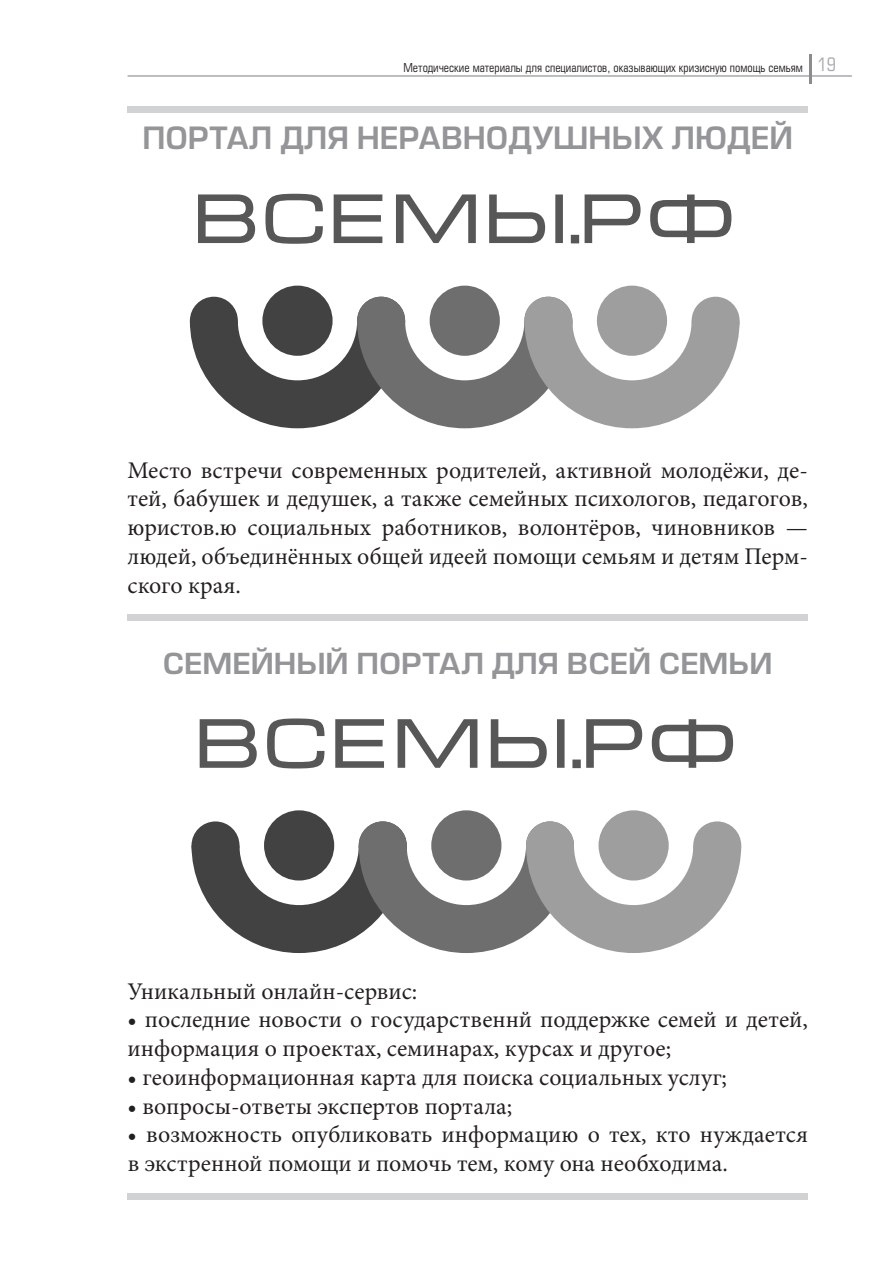
<style>
.page{position:relative;width:893px;height:1263px;background:#fff}
.page>*{position:absolute;margin:0;border:0;box-sizing:border-box;transform-origin:0 0}
.t1{font:30px "Europe Demi";color:#939598}
.t2{font:28.35px "Europe Demi";color:#939598;scale:1.04 1}
.t3{font:23.85px/28.7px "Minion Pro";color:#231f20}
.t4{font:12px "Europe Cond";color:#231f20}
.s1{font-size:18px;color:#a8a9ad}
</style>
<div class="page">
<hr style="left:128px;top:75px;width:724px;height:2px;background:#8a8c8f">
<hr style="left:809px;top:54px;width:3px;height:30px;background:#8a8c8f">
<svg style="left:198px;top:194px;width:533px;height:50px"></svg>
<div style="left:262px;top:286px;width:71px;height:70px;background:#424242;border-radius:50%"></div>
<div style="left:190px;top:297px;width:48px;height:48px;background:#424242;border-radius:50%"></div>
<div style="left:430px;top:286px;width:70px;height:70px;background:#6e6e6e;border-radius:50%"></div>
<div style="left:357px;top:297px;width:48px;height:48px;background:#6e6e6e;border-radius:50%"></div>
<div style="left:524px;top:297px;width:48px;height:48px;background:#9e9e9e;border-radius:50%"></div>
<div style="left:597px;top:286px;width:70px;height:70px;background:#9e9e9e;border-radius:50%"></div>
<div style="left:692px;top:297px;width:48px;height:48px;background:#9e9e9e;border-radius:50%"></div>
<svg style="left:190px;top:321px;width:550px;height:107px"></svg>
<svg style="left:200px;top:718px;width:533px;height:50px"></svg>
<div style="left:264px;top:810px;width:70px;height:70px;background:#424242;border-radius:50%"></div>
<div style="left:192px;top:821px;width:47px;height:48px;background:#424242;border-radius:50%"></div>
<div style="left:431px;top:810px;width:70px;height:70px;background:#6e6e6e;border-radius:50%"></div>
<div style="left:359px;top:821px;width:48px;height:48px;background:#6e6e6e;border-radius:50%"></div>
<div style="left:526px;top:821px;width:48px;height:48px;background:#9e9e9e;border-radius:50%"></div>
<div style="left:598px;top:810px;width:71px;height:70px;background:#9e9e9e;border-radius:50%"></div>
<div style="left:693px;top:821px;width:48px;height:48px;background:#9e9e9e;border-radius:50%"></div>
<svg style="left:192px;top:845px;width:549px;height:108px"></svg>
<div style="left:128px;top:614px;width:680px;height:7px;background:#d1d2d4"></div>
<div style="left:128px;top:106px;width:680px;height:7px;background:#d1d2d4"></div>
<div style="left:128px;top:1193px;width:680px;height:6px;background:#d1d2d4"></div>
<p class="t4" style="left:403px;top:60px;width:434px">Методические материалы для специалистов, оказывающих кризисную помощь семьям <span class="s1">19</span></p>
<p class="t1" style="left:142px;top:121px;width:22px">ПОРТА</p>
<p class="t1" style="left:249px;top:121px;width:130px">Л ДЛЯ НЕРА</p>
<p class="t1" style="left:441px;top:121px;width:46px">ВНОДУ</p>
<p class="t1" style="left:553px;top:121px;width:196px">ШНЫХ ЛЮДЕЙ</p>
<p class="t3" style="left:128px;top:456px;width:682px;text-align:justify">Место встречи современных родителей, активной молодёжи, де&shy;тей, бабушек и дедушек, а также семейных психологов, педагогов, юристов.ю социальных работников, волонтёров, чиновников — людей, объединённых общей идеей помощи семьям и детям Перм&shy;ского края.</p>
<p class="t2" style="left:163px;top:647px;width:207px">семейный ПОРТА</p>
<p class="t2" style="left:461px;top:647px;width:301px">Л ДЛЯ всей семьи</p>
<p class="t3" style="left:128px;top:977px;width:291px">Уникальный онлайн-сервис:</p>
<p class="t3" style="left:128px;top:1005px;width:682px">• последние новости о государственнй поддержке семей и детей, информация о проектах, семинарах, курсах и другое;</p>
<p class="t3" style="left:128px;top:1063px;width:601px">• геоинформационная карта для поиска социальных услуг;</p>
<p class="t3" style="left:128px;top:1092px;width:386px">• вопросы-ответы экспертов портала;</p>
<p class="t3" style="left:128px;top:1120px;width:682px">• возможность опубликовать информацию о тех, кто нуждается в экстренной помощи и помочь тем, кому она необходима.</p>
</div>
